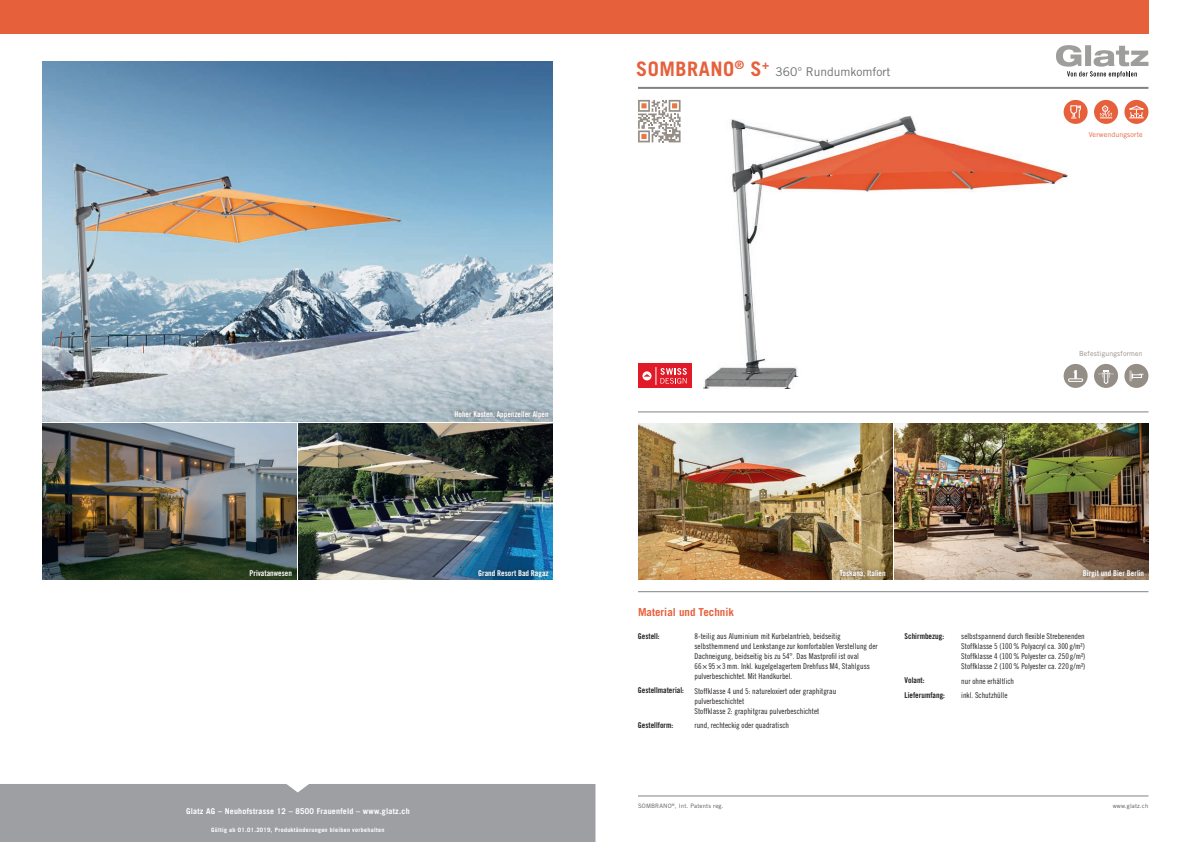
<style>
.page{position:relative;width:1191px;height:842px;background:#fff}
.page>*{position:absolute;margin:0;border:0;box-sizing:border-box;transform-origin:0 0}
.t1{font:700 20px "Trade Gothic";letter-spacing:.025em;color:#e6603c}
.t2{font:12px "Trade Gothic";color:#6c6d70}
._00_Titel{font:700 11px "Trade Gothic";color:#e6603c}
._01_Lauftext{font:8px/10px "Trade Gothic Cond Eighteen";color:#231f20}
._01_Kriterium{font:8px "Trade Gothic Bold Cond Twenty";color:#fff}
._01_Kriterium-2{font:8px "Trade Gothic Bold Cond Twenty";color:#231f20}
._00_Händlereindruck{font:700 8px "Trade Gothic";letter-spacing:.03em;color:#fff}
._00_Patent___domain{font:7px "Trade Gothic";letter-spacing:.025em;color:#948e87}
._00_Patent___domain-2{font:7px "Trade Gothic";letter-spacing:.025em;color:#e6603c}
._00_Datum_Produktänd{font:700 6px "Trade Gothic";letter-spacing:.05em;color:#fff}
._00_Patent___domain-3{font:6px "Trade Gothic";letter-spacing:.025em;color:#57585a}
</style>
<div class="page">
<img style="left:638px;top:424px;width:254px;height:156px">
<img style="left:894px;top:424px;width:254px;height:156px">
<img style="left:43px;top:424px;width:254px;height:156px">
<img style="left:299px;top:424px;width:254px;height:156px">
<img style="left:43px;top:62px;width:510px;height:360px">
<img style="left:703px;top:117px;width:364px;height:271px">
<div style="left:587px;top:0;width:561px;height:34px;background:#e6603c"></div>
<hr style="left:638px;top:87px;width:510px;height:2px;background:#808285">
<hr style="left:638px;top:412px;width:510px;height:1px;background:#808285">
<hr style="left:638px;top:591px;width:510px;height:1px;background:#808285">
<hr style="left:638px;top:796px;width:510px;height:1px;background:#808285">
<div style="left:0;top:0;width:604px;height:34px;background:#e6603c"></div>
<div style="left:0;top:784px;width:595px;height:58px;background:#9d9fa2"></div>
<div style="left:638px;top:364px;width:53px;height:24px;background:#e21926"></div>
<svg style="left:643px;top:367px;width:44px;height:18px"></svg>
<div style="left:1063px;top:364px;width:24px;height:24px;background:#948e87;border-radius:50%"></div>
<div style="left:1068px;top:378px;width:15px;height:4px;border:1px solid #fff"></div>
<svg style="left:1073px;top:370px;width:3px;height:9px"></svg>
<div style="left:1124px;top:364px;width:24px;height:24px;background:#948e87;border-radius:50%"></div>
<svg style="left:1129px;top:370px;width:14px;height:11px"></svg>
<div style="left:1094px;top:100px;width:24px;height:24px;background:#e6603c;border-radius:50%"></div>
<svg style="left:1100px;top:105px;width:12px;height:13px"></svg>
<div style="left:1124px;top:100px;width:24px;height:24px;background:#e6603c;border-radius:50%"></div>
<svg style="left:1129px;top:105px;width:18px;height:14px"></svg>
<div style="left:1063px;top:100px;width:24px;height:24px;background:#e6603c;border-radius:50%"></div>
<svg style="left:1070px;top:105px;width:11px;height:14px"></svg>
<div style="left:1094px;top:364px;width:24px;height:24px;background:#948e87;border-radius:50%"></div>
<svg style="left:1098px;top:370px;width:16px;height:14px"></svg>
<div style="left:472px;top:564px;width:82px;height:19px;background:#231f20;opacity:.72"></div>
<svg style="left:1056px;top:45px;width:92px;height:33px"></svg>
<div style="left:1077px;top:564px;width:72px;height:19px;background:#231f20;opacity:.72"></div>
<div style="left:244px;top:564px;width:54px;height:18px;background:#231f20;opacity:.72"></div>
<div style="left:449px;top:405px;width:105px;height:19px;background:#231f20;opacity:.72"></div>
<svg style="left:638px;top:100px;width:42px;height:42px"></svg>
<div style="left:834px;top:564px;width:57px;height:18px;background:#231f20;opacity:.72"></div>
<p class="t1" style="left:636px;top:56px;width:134px">SOMBRANO<sup>®</sup> S<sup>+</sup></p>
<p class="t2" style="left:775px;top:64px;width:117px">360° Rundumkomfort</p>
<p class="_01_Kriterium" style="left:454px;top:409px;width:96px">Hoher Kasten, Appenzeller Alpen</p>
<p class="_00_Patent___domain-2" style="left:1088px;top:131px;width:55px">Verwendungsorte</p>
<p class="_00_Patent___domain" style="left:1079px;top:349px;width:65px">Befestigungsformen</p>
<p class="_01_Kriterium" style="left:478px;top:568px;width:72px">Grand Resort Bad Ragaz</p>
<p class="_01_Kriterium" style="left:249px;top:568px;width:44px">Privatanwesen</p>
<p class="_01_Kriterium" style="left:1082px;top:568px;width:63px">Birgit und Bier Berlin</p>
<p class="_01_Kriterium" style="left:839px;top:568px;width:47px">Toskana, Italien</p>
<p class="_00_Händlereindruck" style="left:186px;top:806px;width:225px">Glatz AG – Neuhofstrasse 12 – 8500 Frauenfeld – www.glatz.ch</p>
<p class="_00_Datum_Produktänd" style="left:211px;top:826px;width:175px">Gültig ab 01.01.2019, Produktänderungen bleiben vorbehalten</p>
<p class="_00_Titel" style="left:638px;top:605px;width:97px">Material und Technik</p>
<p class="_01_Kriterium-2" style="left:638px;top:631px;width:23px">Gestell:</p>
<p class="_01_Lauftext" style="left:694px;top:631px;width:185px">8-teilig aus Aluminium mit Kurbelantrieb, beidseitig selbsthemmend und Lenkstange zur komfortablen Verstellung der Dachneigung, beidseitig bis zu 54°. Das Mastprofil ist oval 66×95×3mm. Inkl. kugelgelagertem Drehfuss M4, Stahlguss pulverbeschichtet. Mit Handkurbel.</p>
<p class="_01_Kriterium-2" style="left:638px;top:686px;width:48px">Gestellmaterial:</p>
<p class="_01_Lauftext" style="left:694px;top:686px;width:143px">Stoffklasse 4 und 5: natureloxiert oder graphitgrau</p>
<p class="_01_Lauftext" style="left:694px;top:696px;width:51px">pulverbeschichtet</p>
<p class="_01_Lauftext" style="left:694px;top:706px;width:126px">Stoffklasse 2: graphitgrau pulverbeschichtet</p>
<p class="_01_Kriterium-2" style="left:638px;top:720px;width:37px">Gestellform:</p>
<p class="_01_Lauftext" style="left:694px;top:720px;width:96px">rund, rechteckig oder quadratisch</p>
<p class="_01_Kriterium-2" style="left:904px;top:631px;width:41px">Schirmbezug:</p>
<p class="_01_Lauftext" style="left:961px;top:631px;width:126px;text-align:justify">selbstspannend durch flexible Strebenenden Stoffklasse 5 (100% Polyacryl ca. 300 g/m²)<br>Stoffklasse 4 (100% Polyester ca. 250 g/m²)<br>Stoffklasse 2 (100% Polyester ca. 220 g/m²)</p>
<p class="_01_Kriterium-2" style="left:904px;top:676px;width:21px">Volant:</p>
<p class="_01_Lauftext" style="left:961px;top:676px;width:54px">nur ohne erhältlich</p>
<p class="_01_Kriterium-2" style="left:904px;top:690px;width:42px">Lieferumfang:</p>
<p class="_01_Lauftext" style="left:961px;top:690px;width:48px">inkl. Schutzhülle</p>
<p class="_00_Patent___domain-3" style="left:638px;top:802px;width:87px">SOMBRANO<sup>®</sup>, Int. Patents reg.</p>
<p class="_00_Patent___domain-3" style="left:1112px;top:802px;width:37px">www.glatz.ch</p>
</div>
